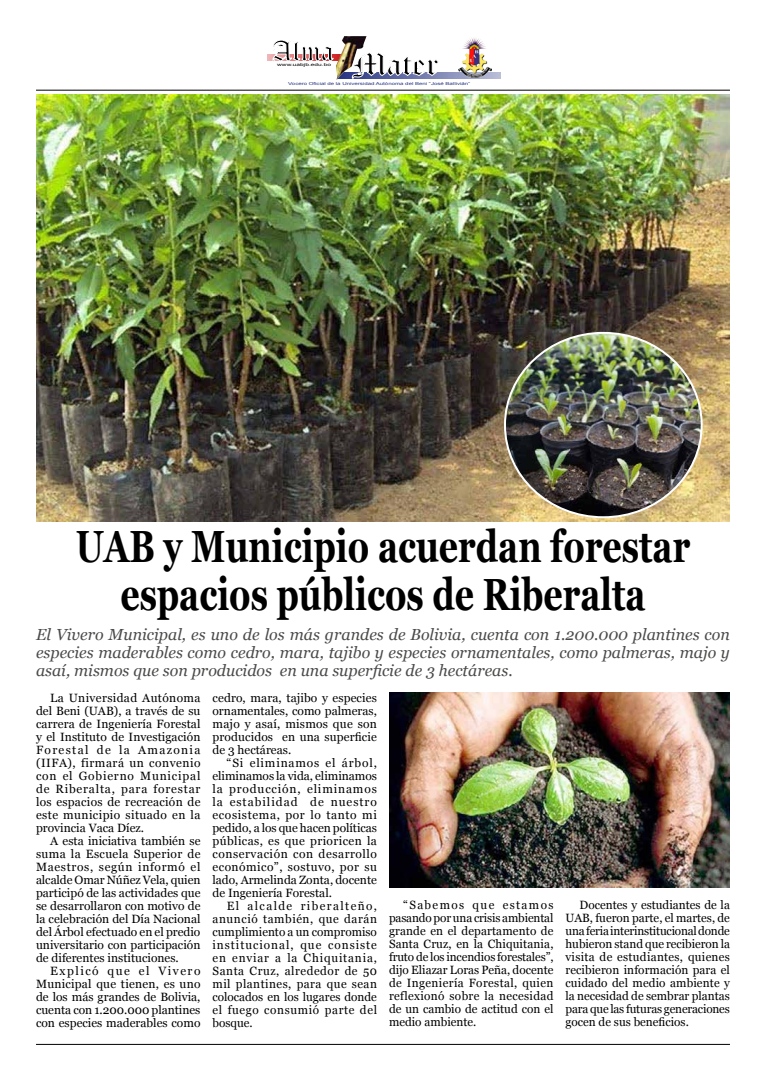
<style>
.page{position:relative;width:766px;height:1078px;background:#fff}
.page>*{position:absolute;margin:0;border:0;box-sizing:border-box;transform-origin:0 0}
.t1{font:700 45px/48px "Georgia";color:#000;text-align:center;scale:.75 1}
.t2{font:italic 16px/18px "Georgia";color:#4a4a49;text-align:justify}
.t3{font:12px/13px "Georgia";color:#000;text-align:justify}
.t4{font:4.1px "Arial";color:#283583;scale:1.48 1}
.t5{font:4.1px "Arial";color:#000;scale:1.6 1}
</style>
<div class="page">
<hr style="left:36px;top:90px;width:693px;height:1px;background:#000">
<hr style="left:36px;top:1043px;width:693px;height:1px;background:#000">
<svg style="left:268px;top:54px;width:68px;height:7px"></svg>
<svg style="left:439px;top:72px;width:61px;height:7px"></svg>
<svg style="left:272px;top:40px;width:61px;height:21px"></svg>
<svg style="left:366px;top:52px;width:73px;height:27px"></svg>
<img style="left:336px;top:36px;width:30px;height:44px">
<img style="left:459px;top:38px;width:33px;height:39px">
<img style="left:36px;top:94px;width:693px;height:427px">
<img style="left:389px;top:692px;width:340px;height:194px">
<img style="left:505px;top:333px;width:196px;height:184px">
<p class="t5" style="left:277px;top:62px;width:35px">www.uabjb.edu.bo</p>
<p class="t4" style="left:288px;top:80px;width:124px">Vocero Oficial de la Universidad Autónoma del Beni “José Ballivián”</p>
<h1 class="t1" style="left:76px;top:522px;width:820px">UAB y Municipio acuerdan forestar espacios públicos de Riberalta</h1>
<p class="t2" style="left:36px;top:625px;width:695px">El Vivero Municipal, es uno de los más grandes de Bolivia, cuenta con 1.200.000 plantines con especies maderables como cedro, mara, tajibo y especies ornamentales, como palmeras, majo y asaí, mismos que son producidos en una superficie de 3 hectáreas.</p>
<p class="t3" style="left:36px;top:691px;width:166px;text-indent:14px">La Universidad Autónoma del Beni (UAB), a través de su carrera de Ingeniería Forestal y el Instituto de Investigación Forestal de la Amazonia (IIFA), firmará un convenio con el Gobierno Municipal de Riberalta, para forestar los espacios de recreación de este municipio situado en la provincia Vaca Díez.</p>
<p class="t3" style="left:36px;top:834px;width:166px;text-indent:14px">A esta iniciativa también se suma la Escuela Superior de Maestros, según informó el alcalde Omar Núñez Vela, quien participó de las actividades que se desarrollaron con motivo de la celebración del Día Nacional del Árbol efectuado en el predio universitario con participación de diferentes instituciones.</p>
<p class="t3" style="left:36px;top:964px;width:166px;text-indent:14px">Explicó que el Vivero Municipal que tienen, es uno de los más grandes de Bolivia, cuenta con 1.200.000 plantines con especies maderables como</p>
<p class="t3" style="left:212px;top:691px;width:166px">cedro, mara, tajibo y especies ornamentales, como palmeras, majo y asaí, mismos que son producidos en una superficie de 3 hectáreas.</p>
<p class="t3" style="left:212px;top:756px;width:166px;text-indent:14px">“Si eliminamos el árbol, eliminamos la vida, eliminamos la producción, eliminamos la estabilidad de nuestro ecosistema, por lo tanto mi pedido, a los que hacen políticas públicas, es que prioricen la conservación con desarrollo económico”, sostuvo, por su lado, Armelinda Zonta, docente de Ingeniería Forestal.</p>
<p class="t3" style="left:212px;top:899px;width:166px;text-indent:14px">El alcalde riberalteño, anunció también, que darán cumplimiento a un compromiso institucional, que consiste en enviar a la Chiquitania, Santa Cruz, alrededor de 50 mil plantines, para que sean colocados en los lugares donde el fuego consumió parte del bosque.</p>
<p class="t3" style="left:389px;top:898px;width:166px;text-indent:14px">“Sabemos que estamos pasando por una crisis ambiental grande en el departamento de Santa Cruz, en la Chiquitania, fruto de los incendios forestales”, dijo Eliazar Loras Peña, docente de Ingeniería Forestal, quien reflexionó sobre la necesidad de un cambio de actitud con el medio ambiente.</p>
<p class="t3" style="left:565px;top:898px;width:166px;text-indent:14px">Docentes y estudiantes de la UAB, fueron parte, el martes, de una feria interinstitucional donde hubieron stand que recibieron la visita de estudiantes, quienes recibieron información para el cuidado del medio ambiente y la necesidad de sembrar plantas para que las futuras generaciones gocen de sus beneficios.</p>
</div>
